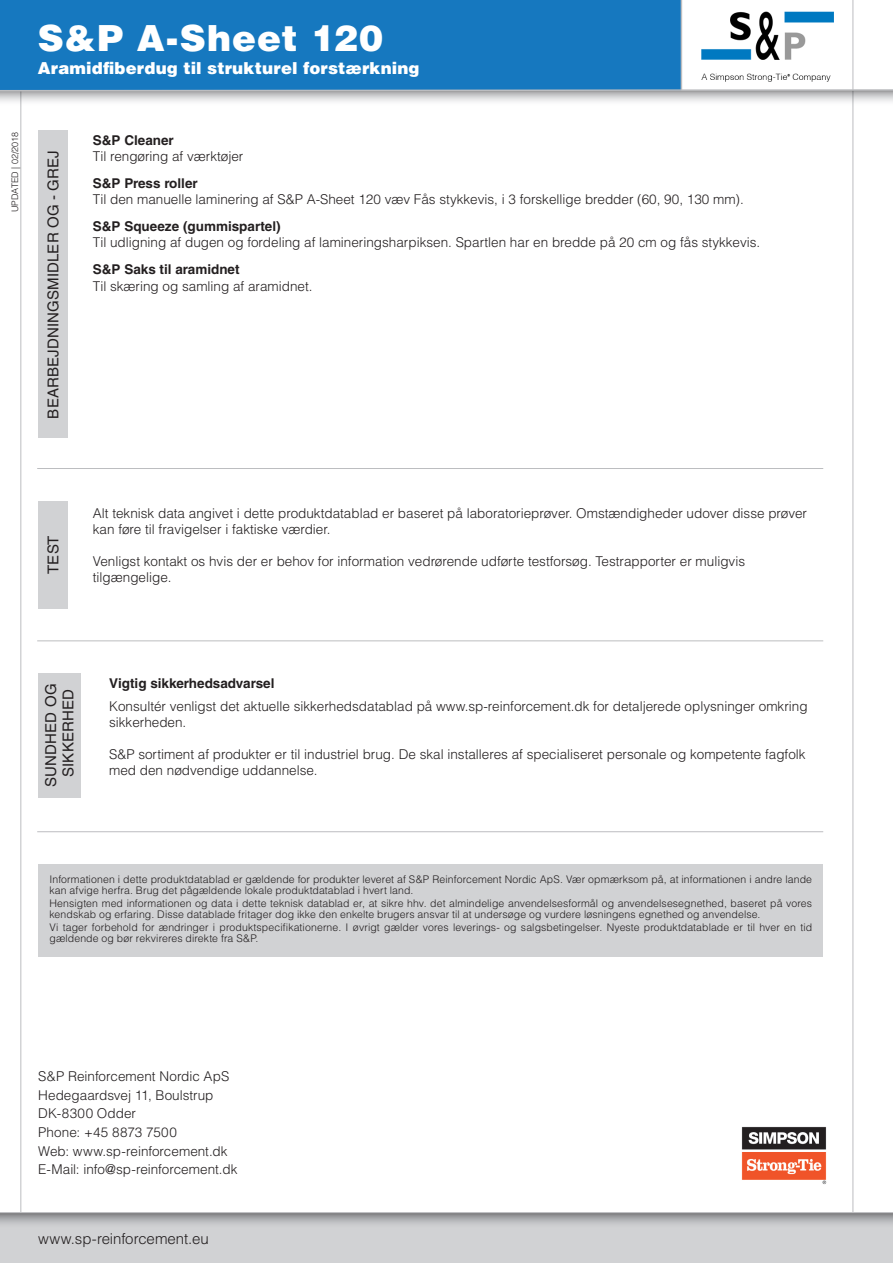
<style>
.page{position:relative;width:893px;height:1263px;background:#fff}
.page>*{position:absolute;margin:0;border:0;box-sizing:border-box;transform-origin:0 0}
.PRODUCT_NAME_sub_pag{font:900 36px "Helvetica LT Std";letter-spacing:.025em;color:#fff}
.short_description{font:900 16.5px "Helvetica LT Std";letter-spacing:.01em;color:#fff}
.t1{font:15px "Helvetica LT Std";letter-spacing:.01em;color:#231f20}
.t2{font:300 15px "Helvetica LT Std";letter-spacing:-.005em;color:#231f20}
.t3{font:300 13.5px/18.6px "Helvetica LT Std";color:#231f20}
.t4{font:700 13.5px "Helvetica LT Std";color:#231f20}
.text_no_grep{font:300 10.5px/11.1px "Helvetica LT Std";letter-spacing:.01em;color:#231f20}
.t5{font:300 9px "Helvetica LT Std";color:#231f20}
</style>
<div class="page">
<hr style="left:20px;top:0;width:1px;height:1263px;background:#bcbdc0">
<hr style="left:852px;top:0;width:1px;height:1263px;background:#bcbdc0">
<div style="left:0;top:1212px;width:893px;height:51px;background:#d1d2d4"></div>
<svg style="left:0;top:1213px;width:893px;height:11px"></svg>
<hr style="left:0;top:1212px;width:893px;height:1px;background:#bcbdc0">
<img style="left:701px;top:11px;width:133px;height:71px">
<div style="left:0;top:0;width:681px;height:91px;background:#1678bf"></div>
<hr style="left:681px;top:0;width:1px;height:91px;background:#bcbdc0">
<svg style="left:0;top:92px;width:893px;height:14px"></svg>
<svg style="left:0;top:88px;width:893px;height:4px"></svg>
<img style="left:741px;top:1126px;width:86px;height:59px">
<div style="left:38px;top:131px;width:30px;height:307px;background:#d1d2d4"></div>
<hr style="left:37px;top:468px;width:786px;height:1px;background:#bcbdc0">
<div style="left:38px;top:501px;width:30px;height:108px;background:#d1d2d4"></div>
<div style="left:38px;top:673px;width:43px;height:124px;background:#d1d2d4"></div>
<hr style="left:37px;top:640px;width:786px;height:1px;background:#bcbdc0">
<hr style="left:37px;top:831px;width:786px;height:1px;background:#bcbdc0">
<div style="left:38px;top:864px;width:785px;height:92px;background:#d1d2d4"></div>
<p class="PRODUCT_NAME_sub_pag" style="left:38px;top:15px;width:347px">S&amp;P A-Sheet 120</p>
<p class="short_description" style="left:38px;top:57px;width:383px">Aramidfiberdug til strukturel forstærkning</p>
<p class="t5" style="left:9px;top:212px;width:82px;rotate:-90deg">UPDATED | 02/2018</p>
<p class="t1" style="left:45px;top:419px;width:270px;rotate:-90deg">BEARBEJDNINGSMIDLER OG - GREJ</p>
<p class="t4" style="left:93px;top:132px;width:83px">S&amp;P Cleaner</p>
<p class="t3" style="left:93px;top:147px;width:152px">Til rengøring af værktøjer</p>
<p class="t4" style="left:93px;top:175px;width:106px">S&amp;P Press roller</p>
<p class="t3" style="left:93px;top:190px;width:652px">Til den manuelle laminering af S&amp;P A-Sheet 120 væv Fås stykkevis, i 3 forskellige bredder (60, 90, 130 mm).</p>
<p class="t4" style="left:93px;top:218px;width:189px">S&amp;P Squeeze (gummispartel)</p>
<p class="t3" style="left:93px;top:233px;width:669px">Til udligning af dugen og fordeling af lamineringsharpiksen. Spartlen har en bredde på 20 cm og fås stykkevis.</p>
<p class="t4" style="left:93px;top:261px;width:148px">S&amp;P Saks til aramidnet</p>
<p class="t3" style="left:93px;top:276px;width:221px">Til skæring og samling af aramidnet.</p>
<p class="t1" style="left:45px;top:574px;width:40px;rotate:-90deg">TEST</p>
<p class="t3" style="left:93px;top:504px;width:716px;line-height:16.2px">Alt teknisk data angivet i dette produktdatablad er baseret på laboratorieprøver. Omstændigheder udover disse prøver kan føre til fravigelser i faktiske værdier.</p>
<p class="t3" style="left:93px;top:553px;width:654px;line-height:16.2px">Venligst kontakt os hvis der er behov for information vedrørende udførte testforsøg. Testrapporter er muligvis tilgængelige.</p>
<p class="t1" style="left:42px;top:787px;width:105px;rotate:-90deg">SUNDHED OG</p>
<p class="t1" style="left:60px;top:777px;width:89px;rotate:-90deg">SIKKERHED</p>
<p class="t4" style="left:109px;top:675px;width:167px">Vigtig sikkerhedsadvarsel</p>
<p class="t3" style="left:109px;top:697px;width:700px;line-height:16.2px">Konsultér venligst det aktuelle sikkerhedsdatablad på www.sp-reinforcement.dk for detaljerede oplysninger omkring sikkerheden.</p>
<p class="t3" style="left:109px;top:746px;width:698px;line-height:16.2px">S&amp;P sortiment af produkter er til industriel brug. De skal installeres af specialiseret personale og kompetente fagfolk med den nødvendige uddannelse.</p>
<p class="text_no_grep" style="left:49px;top:873px;width:764px">Informationen i dette produktdatablad er gældende for produkter leveret af S&amp;P Reinforcement Nordic ApS. Vær opmærksom på, at informationen i andre lande kan afvige herfra. Brug det pågældende lokale produktdatablad i hvert land.</p>
<p class="text_no_grep" style="left:49px;top:897px;width:764px">Hensigten med informationen og data i dette teknisk datablad er, at sikre hhv. det almindelige anvendelsesformål og anvendelsesegnethed, baseret på vores kendskab og erfaring. Disse datablade fritager dog ikke den enkelte brugers ansvar til at undersøge og vurdere løsningens egnethed og anvendelse.</p>
<p class="text_no_grep" style="left:49px;top:922px;width:764px">Vi tager forbehold for ændringer i produktspecifikationerne. I øvrigt gælder vores leverings- og salgsbetingelser. Nyeste produktdatablade er til hver en tid gældende og bør rekvireres direkte fra S&amp;P.</p>
<p class="t3" style="left:38px;top:1066px;width:201px">S&amp;P Reinforcement Nordic ApS<br>Hedegaardsvej 11, Boulstrup<br>DK-8300 Odder<br>Phone: +45 8873 7500<br>Web: www.sp-reinforcement.dk<br>E-Mail: info@sp-reinforcement.dk</p>
<p class="t2" style="left:38px;top:1229px;width:172px">www.sp-reinforcement.eu</p>
</div>
